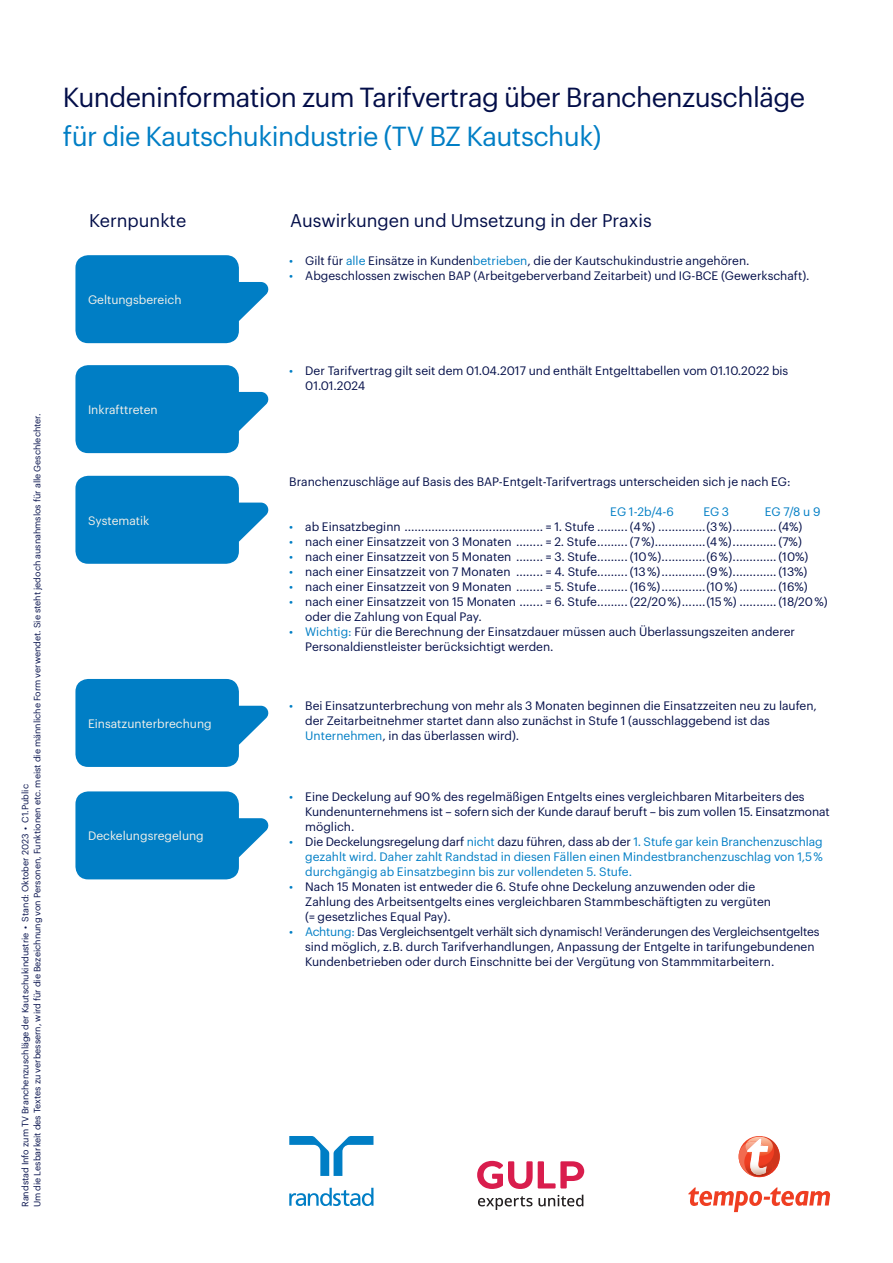
<style>
.page{position:relative;width:893px;height:1263px;background:#fff}
.page>*{position:absolute;margin:0;border:0;box-sizing:border-box;transform-origin:0 0}
.t1{font:27px "Graphik LCG";letter-spacing:-.02em;color:#030e49}
.t2{font:27px "Graphik LCG";letter-spacing:-.02em;color:#007ec5}
.t3{font:18px "Graphik LCG";color:#030e49}
.t4{font:12px/15px "Graphik LCG";color:#030e49}
.t5{font:12px/15px "Graphik LCG";color:#007ec5;text-align:justify}
.t6{font:12px "Graphik LCG";color:#f4f1ea}
.t7{font:9px/12px "Graphik LCG";color:#030e49}
.s1{color:#007ec5}
.s2{color:#030e49}
</style>
<div class="page">
<svg style="left:75px;top:255px;width:194px;height:88px;background:#1f8ecc"></svg>
<svg style="left:75px;top:365px;width:194px;height:88px;background:#1f8ecc"></svg>
<svg style="left:75px;top:679px;width:194px;height:88px;background:#1f8ecc"></svg>
<svg style="left:75px;top:791px;width:194px;height:88px;background:#208ecc"></svg>
<svg style="left:75px;top:476px;width:194px;height:88px;background:#208ecc"></svg>
<svg style="left:477px;top:1161px;width:107px;height:28px"></svg>
<svg style="left:478px;top:1195px;width:105px;height:15px"></svg>
<svg style="left:289px;top:1136px;width:84px;height:40px"></svg>
<svg style="left:289px;top:1188px;width:84px;height:18px"></svg>
<svg style="left:739px;top:1136px;width:41px;height:41px"></svg>
<svg style="left:688px;top:1187px;width:142px;height:25px"></svg>
<h1 class="t1" style="left:63px;top:77px;width:744px">Kundeninformation zum Tarifvertrag über Branchenzuschläge</h1>
<h1 class="t2" style="left:63px;top:116px;width:540px">für die Kautschukindustrie (TV BZ Kautschuk)</h1>
<p class="t7" style="left:19px;top:1207px;width:795px;rotate:-90deg">Randstad Info zum TV Branchenzuschläge der Kautschukindustrie • Stand: Oktober 2023 • C1.Public<br>Um die Lesbarkeit des Textes zu verbessern, wird für die Bezeichnung von Personen, Funktionen etc. meist die männliche Form verwendet. Sie steht jedoch ausnahmslos für alle Geschlechter.</p>
<h2 class="t3" style="left:89px;top:207px;width:98px">Kernpunkte</h2>
<h2 class="t3" style="left:290px;top:207px;width:363px">Auswirkungen und Umsetzung in der Praxis</h2>
<p class="t6" style="left:88px;top:291px;width:95px">Geltungsbereich</p>
<p class="t6" style="left:88px;top:401px;width:71px">Inkrafttreten</p>
<p class="t6" style="left:88px;top:511px;width:63px">Systematik</p>
<p class="t6" style="left:88px;top:714px;width:125px">Einsatzunterbrechung</p>
<p class="t6" style="left:88px;top:827px;width:117px">Deckelungsregelung</p>
<p class="t4" style="left:289px;top:252px;width:462px"><span class="s1">•</span> Gilt für <span class="s1">alle</span> Einsätze in Kunden<span class="s1">betrieben</span>, die der Kautschukindustrie angehören.</p>
<p class="t4" style="left:289px;top:267px;width:522px"><span class="s1">•</span> Abgeschlossen zwischen BAP (Arbeitgeberverband Zeitarbeit) und IG-BCE (Gewerkschaft).</p>
<p class="t4" style="left:305px;top:362px;width:485px;text-indent:-16px"><span class="s1">•</span> Der Tarifvertrag gilt seit dem 01.04.2017 und enthält Entgelttabellen vom 01.10.2022 bis<br>01.01.2024</p>
<p class="t4" style="left:289px;top:473px;width:503px">Branchenzuschläge auf Basis des BAP-Entgelt-Tarifvertrags unterscheiden sich je nach EG:</p>
<p class="t5" style="left:610px;top:503px;width:65px">EG 1-2b/4-6</p>
<p class="t5" style="left:703px;top:503px;width:27px">EG 3</p>
<p class="t5" style="left:765px;top:503px;width:57px">EG 7/8 u 9</p>
<p class="t4" style="left:289px;top:518px;width:514px"><span class="s1">•</span> ab Einsatzbeginn ......................................... = 1. Stufe ......... (4 %) ..............(3 %).............(4%)</p>
<p class="t4" style="left:289px;top:533px;width:514px"><span class="s1">•</span> nach einer Einsatzzeit von 3 Monaten ........ = 2. Stufe......... (7 %)...............(4 %).............(7%)</p>
<p class="t4" style="left:289px;top:548px;width:521px"><span class="s1">•</span> nach einer Einsatzzeit von 5 Monaten ........ = 3. Stufe......... (10 %).............(6 %).............(10%)</p>
<p class="t4" style="left:289px;top:563px;width:520px"><span class="s1">•</span> nach einer Einsatzzeit von 7 Monaten ........ = 4. Stufe......... (13 %).............(9 %).............(13%)</p>
<p class="t4" style="left:289px;top:578px;width:520px"><span class="s1">•</span> nach einer Einsatzzeit von 9 Monaten ........ = 5. Stufe......... (16 %).............(10 %)...........(16%)</p>
<p class="t4" style="left:305px;top:593px;width:524px;text-indent:-16px"><span class="s1">•</span> nach einer Einsatzzeit von 15 Monaten ....... = 6. Stufe......... (22/20 %).......(15 %) ...........(18/20 %) oder die Zahlung von Equal Pay.</p>
<p class="t4" style="left:305px;top:623px;width:491px;text-indent:-16px"><span class="s1">• Wichtig:</span> Für die Berechnung der Einsatzdauer müssen auch Überlassungszeiten anderer<br>Personaldienstleister berücksichtigt werden.</p>
<p class="t4" style="left:305px;top:697px;width:513px;text-indent:-16px"><span class="s1">•</span> Bei Einsatzunterbrechung von mehr als 3 Monaten beginnen die Einsatzzeiten neu zu laufen, der Zeitarbeitnehmer startet dann also zunächst in Stufe 1 (ausschlaggebend ist das<br><span class="s1">Unternehmen</span>, in das überlassen wird).</p>
<p class="t4" style="left:305px;top:788px;width:526px;text-indent:-16px"><span class="s1">•</span> Eine Deckelung auf 90 % des regelmäßigen Entgelts eines vergleichbaren Mitarbeiters des<br>Kundenunternehmens ist – sofern sich der Kunde darauf beruft – bis zum vollen 15. Einsatzmonat möglich.</p>
<p class="t5" style="left:305px;top:833px;width:519px;text-indent:-16px">• <span class="s2">Die Deckelungsregelung darf</span> nicht <span class="s2">dazu führen, dass ab der</span> 1. Stufe gar kein Branchenzuschlag gezahlt wird. Daher zahlt Randstad in diesen Fällen einen Mindestbranchenzuschlag von 1,5 % durchgängig ab Einsatzbeginn bis zur vollendeten 5. Stufe.</p>
<p class="t4" style="left:305px;top:878px;width:467px;text-indent:-16px"><span class="s1">•</span> Nach 15 Monaten ist entweder die 6. Stufe ohne Deckelung anzuwenden oder die<br>Zahlung des Arbeitsentgelts eines vergleichbaren Stammbeschäftigten zu vergüten (= gesetzliches Equal Pay).</p>
<p class="t4" style="left:305px;top:923px;width:516px;text-indent:-16px"><span class="s1">• Achtung:</span> Das Vergleichsentgelt verhält sich dynamisch! Veränderungen des Vergleichsentgeltes sind möglich, z.B. durch Tarifverhandlungen, Anpassung der Entgelte in tarifungebundenen<br>Kundenbetrieben oder durch Einschnitte bei der Vergütung von Stammmitarbeitern.</p>
</div>
